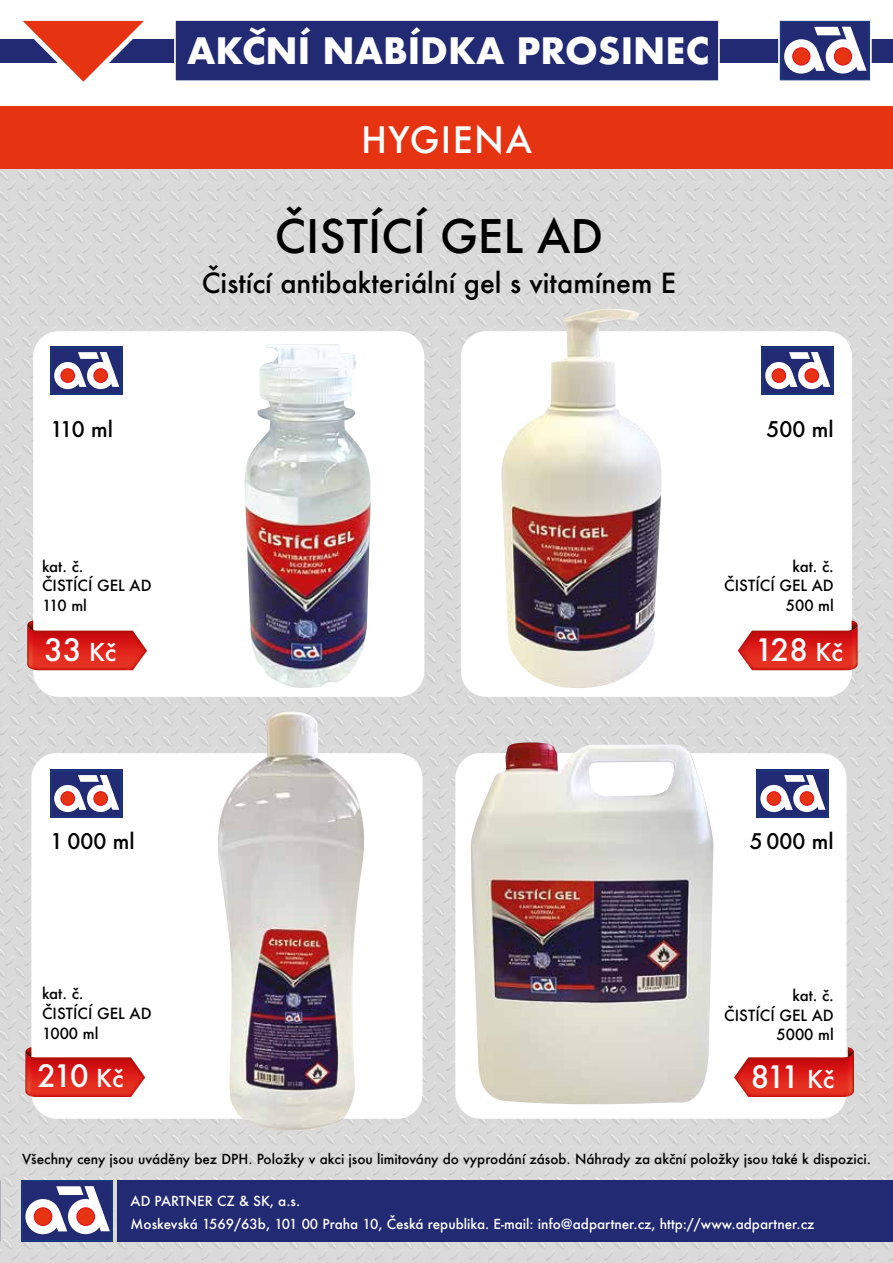
<style>
.page{position:relative;width:893px;height:1263px;background:#fff}
.page>*{position:absolute;margin:0;border:0;box-sizing:border-box;transform-origin:0 0}
.t1{font:500 45px "Futura";color:#000}
.t2{font:700 35.4px "Futura";color:#fff}
.t3{font:500 35.4px "Futura";letter-spacing:.04em;color:#fff}
.t4{font:500 30px "Futura";letter-spacing:-.08em;color:#fff}
.t5{font:500 27px "Futura";color:#000}
.t6{font:500 21px "Futura";color:#000}
.t7{font:500 15px/19.8px "Futura";color:#000}
.t8{font:500 13.5px/22.2px "Futura";color:#fff}
.t9{font:500 13.5px "Futura";color:#000}
.s1{font-size:24px}
</style>
<div class="page">
<img style="left:0;top:169px;width:893px;height:1094px">
<div style="left:0;top:39px;width:893px;height:24px;background:#212a72"></div>
<div style="left:0;top:106px;width:893px;height:63px;background:#e63312"></div>
<svg style="left:23px;top:20px;width:121px;height:62px"></svg>
<div style="left:781px;top:21px;width:88px;height:59px;background:#212a72"></div>
<div style="left:781px;top:21px;width:88px;height:59px;border:1px solid #134485"></div>
<svg style="left:784px;top:39px;width:34px;height:35px"></svg>
<div style="left:793px;top:48px;width:17px;height:17px;background:#e63312;border-radius:50%"></div>
<div style="left:793px;top:48px;width:17px;height:17px;border:1px solid #e30e21;border-radius:50%"></div>
<svg style="left:826px;top:39px;width:34px;height:35px"></svg>
<svg style="left:811px;top:27px;width:56px;height:44px"></svg>
<div style="left:778px;top:19px;width:94px;height:63px;border:2px solid #fff"></div>
<div style="left:174px;top:19px;width:546px;height:63px;background:#212a72;border:2px solid #fff"></div>
<div style="left:21px;top:1180px;width:92px;height:62px;background:#134284"></div>
<div style="left:22px;top:1181px;width:90px;height:59px;background:#212a72"></div>
<div style="left:22px;top:1181px;width:90px;height:59px;border:1px solid #134485"></div>
<svg style="left:25px;top:1199px;width:36px;height:35px"></svg>
<div style="left:34px;top:1208px;width:18px;height:17px;background:#e63312;border-radius:50%"></div>
<div style="left:34px;top:1208px;width:18px;height:17px;border:1px solid #e30e21;border-radius:50%"></div>
<div style="left:68px;top:1199px;width:35px;height:35px;background:#fff;border-radius:50%"></div>
<svg style="left:53px;top:1186px;width:57px;height:45px"></svg>
<div style="left:117px;top:1180px;width:776px;height:62px;background:#212a72"></div>
<div style="left:33px;top:331px;width:391px;height:366px;background:#fff;border-radius:26px"></div>
<div style="left:31px;top:753px;width:392px;height:366px;background:#fff;border-radius:26px"></div>
<div style="left:461px;top:331px;width:391px;height:366px;background:#fff;border-radius:26px"></div>
<svg style="left:27px;top:620px;width:120px;height:50px"></svg>
<svg style="left:25px;top:1047px;width:120px;height:50px"></svg>
<svg style="left:738px;top:620px;width:120px;height:50px"></svg>
<div style="left:455px;top:753px;width:391px;height:366px;background:#fff;border-radius:26px"></div>
<svg style="left:734px;top:1047px;width:120px;height:50px"></svg>
<img style="left:500px;top:309px;width:161px;height:379px">
<img style="left:218px;top:711px;width:147px;height:421px">
<img style="left:244px;top:344px;width:127px;height:344px">
<img style="left:471px;top:742px;width:242px;height:362px">
<div style="left:761px;top:347px;width:73px;height:48px;background:#173c7f"></div>
<div style="left:763px;top:348px;width:69px;height:46px;background:#212a72"></div>
<div style="left:763px;top:348px;width:69px;height:46px;border:1px solid #134485"></div>
<svg style="left:765px;top:362px;width:27px;height:27px"></svg>
<div style="left:772px;top:369px;width:14px;height:13px;background:#e63312;border-radius:50%"></div>
<div style="left:772px;top:369px;width:14px;height:13px;border:1px solid #e30e21;border-radius:50%"></div>
<svg style="left:798px;top:362px;width:27px;height:27px"></svg>
<svg style="left:786px;top:352px;width:44px;height:35px"></svg>
<div style="left:50px;top:347px;width:73px;height:48px;background:#163b7f"></div>
<div style="left:52px;top:348px;width:69px;height:46px;background:#212a72"></div>
<div style="left:52px;top:348px;width:69px;height:46px;border:1px solid #134485"></div>
<svg style="left:54px;top:362px;width:27px;height:27px"></svg>
<div style="left:61px;top:369px;width:14px;height:13px;background:#e63312;border-radius:50%"></div>
<div style="left:61px;top:369px;width:14px;height:13px;border:1px solid #e30e21;border-radius:50%"></div>
<svg style="left:87px;top:362px;width:27px;height:27px"></svg>
<svg style="left:75px;top:352px;width:44px;height:35px"></svg>
<div style="left:50px;top:770px;width:73px;height:48px;background:#163b7f"></div>
<div style="left:52px;top:771px;width:69px;height:46px;background:#212a72"></div>
<div style="left:52px;top:771px;width:69px;height:46px;border:1px solid #134485"></div>
<svg style="left:54px;top:785px;width:27px;height:27px"></svg>
<div style="left:61px;top:792px;width:14px;height:13px;background:#e63312;border-radius:50%"></div>
<div style="left:61px;top:792px;width:14px;height:13px;border:1px solid #e30e21;border-radius:50%"></div>
<svg style="left:87px;top:785px;width:27px;height:27px"></svg>
<svg style="left:75px;top:775px;width:44px;height:35px"></svg>
<div style="left:756px;top:770px;width:73px;height:48px;background:#173b7e"></div>
<div style="left:758px;top:771px;width:69px;height:46px;background:#212a72"></div>
<div style="left:758px;top:771px;width:69px;height:46px;border:1px solid #134485"></div>
<svg style="left:760px;top:785px;width:27px;height:27px"></svg>
<div style="left:767px;top:792px;width:14px;height:13px;background:#e63312;border-radius:50%"></div>
<div style="left:767px;top:792px;width:14px;height:13px;border:1px solid #e30e21;border-radius:50%"></div>
<svg style="left:793px;top:785px;width:27px;height:27px"></svg>
<svg style="left:781px;top:775px;width:44px;height:35px"></svg>
<h2 class="t2" style="left:187px;top:25px;width:523px">AKČNÍ NABÍDKA PROSINEC</h2>
<h2 class="t3" style="left:361px;top:116px;width:172px">HYGIENA</h2>
<h3 class="t6" style="left:50px;top:414px;width:64px">110 ml</h3>
<h1 class="t1" style="left:275px;top:205px;width:330px">ČISTÍCÍ GEL AD</h1>
<h3 class="t5" style="left:202px;top:265px;width:476px">Čistící antibakteriální gel s vitamínem E</h3>
<h3 class="t6" style="left:767px;top:414px;width:69px">500 ml</h3>
<p class="t7" style="left:42px;top:556px;width:111px">kat. č.<br>ČISTÍCÍ GEL AD<br>110 ml</p>
<p class="t7" style="left:724px;top:556px;width:111px;text-align:right">kat. č.<br>ČISTÍCÍ GEL AD<br>500 ml</p>
<h3 class="t4" style="left:45px;top:629px;width:73px">33 <span class="s1">Kč</span></h3>
<h3 class="t4" style="left:755px;top:630px;width:89px">128 <span class="s1">Kč</span></h3>
<h3 class="t6" style="left:50px;top:827px;width:86px">1 000 ml</h3>
<h3 class="t6" style="left:750px;top:827px;width:86px">5 000 ml</h3>
<p class="t7" style="left:42px;top:983px;width:111px">kat. č.<br>ČISTÍCÍ GEL AD<br>1000 ml</p>
<p class="t7" style="left:724px;top:985px;width:111px;text-align:right">kat. č.<br>ČISTÍCÍ GEL AD<br>5000 ml</p>
<h3 class="t4" style="left:37px;top:1056px;width:88px">210 <span class="s1">Kč</span></h3>
<h3 class="t4" style="left:751px;top:1056px;width:85px">811 <span class="s1">Kč</span></h3>
<p class="t9" style="left:22px;top:1150px;width:850px">Všechny ceny jsou uváděny bez DPH. Položky v akci jsou limitovány do vyprodání zásob. Náhrady za akční položky jsou také k dispozici.</p>
<p class="t8" style="left:131px;top:1190px;width:685px">AD PARTNER CZ &amp; SK, a.s.<br>Moskevská 1569/63b, 101 00 Praha 10, Česká republika. E-mail: info@adpartner.cz, http://www.adpartner.cz</p>
</div>
